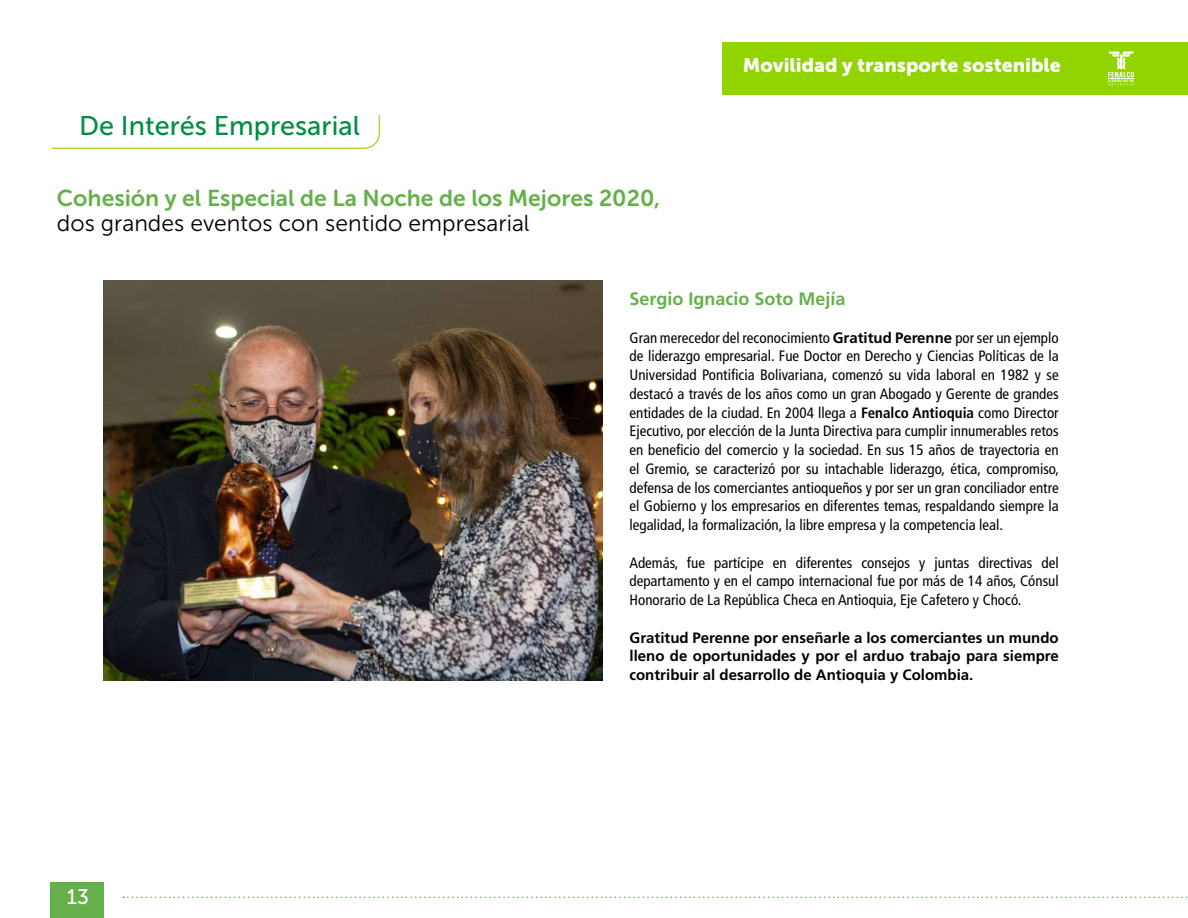
<style>
.page{position:relative;width:1188px;height:918px;background:#fff}
.page>*{position:absolute;margin:0;border:0;box-sizing:border-box;transform-origin:0 0}
.t1{font:27px "Museo Sans 500";color:#008e43}
.t2{font:22.95px "Museo Sans 700";color:#65b04b}
.t3{font:22.95px "Museo Sans 300";color:#000}
.t4{font:21px "Museo Sans 500";color:#fff}
.t5{font:19.5px "Museo Sans 900";color:#fff}
.t6{font:700 18px "Frutiger LT Std";color:#65b04b}
.t7{font:condensed 15px/18.8px "Frutiger LT Std";color:#000;text-align:justify}
.t8{font:700 15px/18.8px "Frutiger LT Std";color:#000;text-align:justify}
.s1{font-weight:700;font-stretch:normal}
.s2{font-weight:700}
</style>
<div class="page">
<div style="left:51px;top:882px;width:53px;height:36px;background:#65b04b"></div>
<svg style="left:123px;top:897px;width:1065px;height:1px"></svg>
<div style="left:723px;top:42px;width:465px;height:53px;background:#91d400"></div>
<svg style="left:1108px;top:52px;width:26px;height:34px"></svg>
<svg style="left:51px;top:114px;width:329px;height:35px"></svg>
<img style="left:104px;top:281px;width:499px;height:400px">
<h1 class="t1" style="left:79px;top:111px;width:282px">De Interés Empresarial</h1>
<h2 class="t2" style="left:57px;top:185px;width:605px">Cohesión y el Especial de La Noche de los Mejores 2020,</h2>
<h2 class="t3" style="left:57px;top:211px;width:474px">dos grandes eventos con sentido empresarial</h2>
<h3 class="t5" style="left:743px;top:54px;width:319px">Movilidad y transporte sostenible</h3>
<h3 class="t4" style="left:67px;top:886px;width:24px">13</h3>
<p class="t6" style="left:630px;top:288px;width:218px">Sergio Ignacio Soto Mejía</p>
<p class="t7" style="left:630px;top:328px;width:431px">Gran merecedor del reconocimiento <span class="s1">Gratitud Perenne</span> por ser un ejemplo de liderazgo empresarial. Fue Doctor en Derecho y Ciencias Políticas de la Universidad Pontificia Bolivariana, comenzó su vida laboral en 1982 y se destacó a través de los años como un gran Abogado y Gerente de grandes entidades de la ciudad. En 2004 llega a <span class="s2">Fenalco Antioquia</span> como Director Ejecutivo, por elección de la Junta Directiva para cumplir innumerables retos en beneficio del comercio y la sociedad. En sus 15 años de trayectoria en el Gremio, se caracterizó por su intachable liderazgo, ética, compromiso, defensa de los comerciantes antioqueños y por ser un gran conciliador entre el Gobierno y los empresarios en diferentes temas, respaldando siempre la legalidad, la formalización, la libre empresa y la competencia leal.</p>
<p class="t7" style="left:630px;top:553px;width:431px">Además, fue partícipe en diferentes consejos y juntas directivas del departamento y en el campo internacional fue por más de 14 años, Cónsul Honorario de La República Checa en Antioquia, Eje Cafetero y Chocó.</p>
<p class="t8" style="left:630px;top:628px;width:431px">Gratitud Perenne por enseñarle a los comerciantes un mundo lleno de oportunidades y por el arduo trabajo para siempre contribuir al desarrollo de Antioquia y Colombia.</p>
</div>
